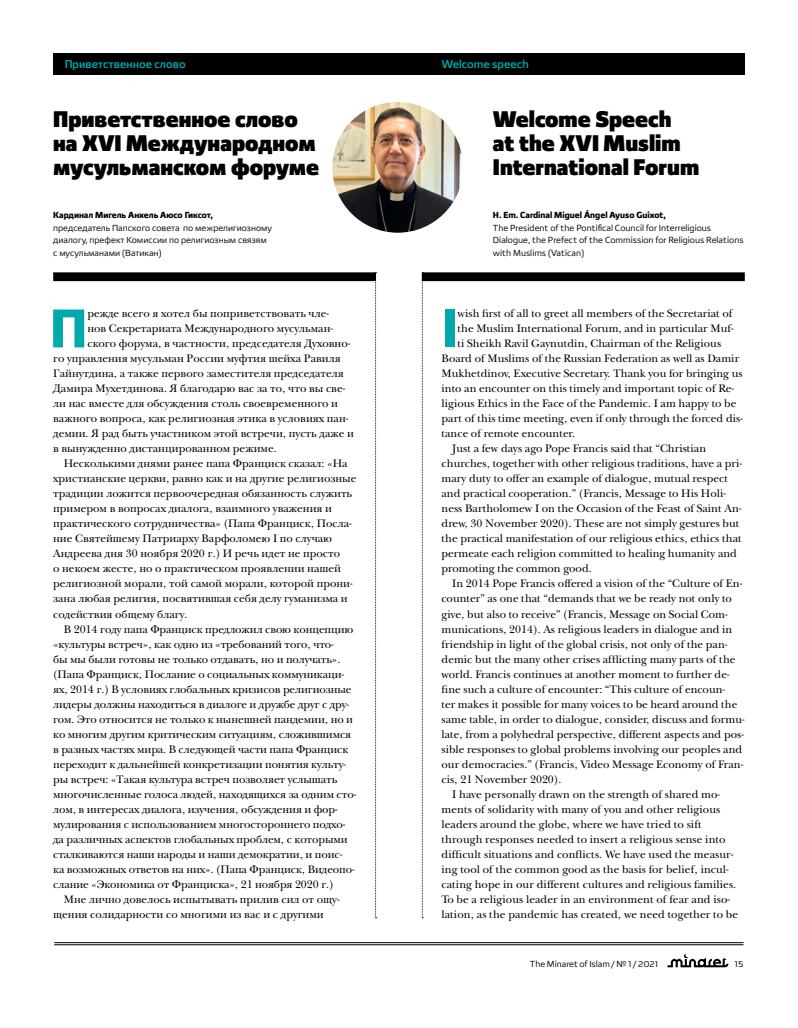
<style>
.page{position:relative;width:798px;height:1028px;background:#fff}
.page>*{position:absolute;margin:0;border:0;box-sizing:border-box;transform-origin:0 0}
.t1{font:700 54.12px "Foros";color:#00aaac}
.t2{font:800 22.5px/23.8px "Foros";color:#000}
.t3{font:11.25px "New Baskerville ITC";color:#000}
.t4{font:500 11.25px "Foros";color:#00aaac}
.t5{font:8.75px/12.5px "Foros";color:#000}
.t6{font:700 8.75px "Foros";color:#000}
</style>
<div class="page">
<img style="left:332px;top:102px;width:131px;height:131px;border-radius:50%">
<div style="left:53px;top:272px;width:323px;height:9px;background:#000001"></div>
<div style="left:421px;top:272px;width:323px;height:9px;background:#000001"></div>
<svg style="left:421px;top:272px;width:2px;height:646px"></svg>
<svg style="left:375px;top:272px;width:1px;height:646px"></svg>
<div style="left:53px;top:53px;width:691px;height:22px;background:#000001"></div>
<svg style="left:667px;top:954px;width:61px;height:13px"></svg>
<hr style="left:54px;top:942px;width:689px;height:1px;background:#000">
<hr style="left:54px;top:944px;width:689px;height:1px;background:#000">
<p class="t4" style="left:65px;top:58px;width:122px">Приветственное слово</p>
<p class="t4" style="left:441px;top:58px;width:89px">Welcome speech</p>
<h2 class="t2" style="left:53px;top:109px;width:267px">Приветственное слово на XVI Международном мусульманском форуме</h2>
<p class="t6" style="left:53px;top:211px;width:161px">Кардинал Мигель Анхель Аюсо Гиксот,</p>
<p class="t5" style="left:53px;top:222px;width:220px">председатель Папского совета по межрелигиозному диалогу, префект Комиссии по религиозным связям с мусульманами (Ватикан)</p>
<h1 class="t1" style="left:50px;top:303px;width:39px">П</h1>
<p class="t3" style="left:87px;top:309px;width:243px">режде всего я хотел бы поприветствовать чле-</p>
<p class="t3" style="left:87px;top:324px;width:247px">нов Секретариата Международного мусульман-</p>
<p class="t3" style="left:87px;top:339px;width:264px">ского форума, в частности, председателя Духовно-</p>
<p class="t3" style="left:53px;top:354px;width:289px">го управления мусульман России муфтия шейха Равиля</p>
<p class="t3" style="left:53px;top:369px;width:292px">Гайнутдина, а также первого заместителя председателя</p>
<p class="t3" style="left:53px;top:384px;width:293px">Дамира Мухетдинова. Я благодарю вас за то, что вы све-</p>
<p class="t3" style="left:53px;top:399px;width:286px">ли нас вместе для обсуждения столь своевременного и</p>
<p class="t3" style="left:53px;top:414px;width:296px">важного вопроса, как религиозная этика в условиях пан-</p>
<p class="t3" style="left:53px;top:429px;width:302px">демии. Я рад быть участником этой встречи, пусть даже и</p>
<p class="t3" style="left:53px;top:444px;width:225px">в вынужденно дистанцированном режиме.</p>
<p class="t3" style="left:64px;top:459px;width:285px">Несколькими днями ранее папа Франциск сказал: «На</p>
<p class="t3" style="left:53px;top:474px;width:304px">христианские церкви, равно как и на другие религиозные</p>
<p class="t3" style="left:53px;top:489px;width:300px">традиции ложится первоочередная обязанность служить</p>
<p class="t3" style="left:53px;top:504px;width:280px">примером в вопросах диалога, взаимного уважения и</p>
<p class="t3" style="left:53px;top:519px;width:300px">практического сотрудничества» (Папа Франциск, Посла-</p>
<p class="t3" style="left:53px;top:534px;width:280px">ние Святейшему Патриарху Варфоломею I по случаю</p>
<p class="t3" style="left:53px;top:549px;width:288px">Андреева дня 30 ноября 2020 г.) И речь идет не просто</p>
<p class="t3" style="left:53px;top:564px;width:289px">о некоем жесте, но о практическом проявлении нашей</p>
<p class="t3" style="left:53px;top:579px;width:301px">религиозной морали, той самой морали, которой прони-</p>
<p class="t3" style="left:53px;top:594px;width:296px">зана любая религия, посвятившая себя делу гуманизма и</p>
<p class="t3" style="left:53px;top:609px;width:136px">содействия общему благу.</p>
<p class="t3" style="left:64px;top:624px;width:291px">В 2014 году папа Франциск предложил свою концепцию</p>
<p class="t3" style="left:53px;top:639px;width:282px">«культуры встреч», как одно из «требований того, что-</p>
<p class="t3" style="left:53px;top:654px;width:288px">бы мы были готовы не только отдавать, но и получать».</p>
<p class="t3" style="left:53px;top:669px;width:292px">(Папа Франциск, Послание о социальных коммуникаци-</p>
<p class="t3" style="left:53px;top:684px;width:300px">ях, 2014 г.) В условиях глобальных кризисов религиозные</p>
<p class="t3" style="left:53px;top:699px;width:297px">лидеры должны находиться в диалоге и дружбе друг с дру-</p>
<p class="t3" style="left:53px;top:714px;width:301px">гом. Это относится не только к нынешней пандемии, но и</p>
<p class="t3" style="left:53px;top:729px;width:299px">ко многим другим критическим ситуациям, сложившимся</p>
<p class="t3" style="left:53px;top:744px;width:296px">в разных частях мира. В следующей части папа Франциск</p>
<p class="t3" style="left:53px;top:759px;width:294px">переходит к дальнейшей конкретизации понятия культу-</p>
<p class="t3" style="left:53px;top:774px;width:285px">ры встреч: «Такая культура встреч позволяет услышать</p>
<p class="t3" style="left:53px;top:789px;width:304px">многочисленные голоса людей, находящихся за одним сто-</p>
<p class="t3" style="left:53px;top:804px;width:286px">лом, в интересах диалога, изучения, обсуждения и фор-</p>
<p class="t3" style="left:53px;top:819px;width:294px">мулирования с использованием многостороннего подхо-</p>
<p class="t3" style="left:53px;top:834px;width:296px">да различных аспектов глобальных проблем, с которыми</p>
<p class="t3" style="left:53px;top:849px;width:290px">сталкиваются наши народы и наши демократии, и поис-</p>
<p class="t3" style="left:53px;top:864px;width:303px">ка возможных ответов на них». (Папа Франциск, Видеопо-</p>
<p class="t3" style="left:53px;top:879px;width:282px">слание «Экономика от Франциска», 21 ноября 2020 г.)</p>
<p class="t3" style="left:64px;top:894px;width:277px">Мне лично довелось испытывать прилив сил от ощу-</p>
<p class="t3" style="left:53px;top:909px;width:272px">щения солидарности со многими из вас и с другими</p>
<h2 class="t2" style="left:493px;top:109px;width:208px">Welcome Speech<br>at the XVI Muslim<br>International Forum</h2>
<p class="t6" style="left:493px;top:211px;width:174px">H. Em. Cardinal Miguel Ángel Ayuso Guixot,</p>
<p class="t5" style="left:493px;top:222px;width:252px">The President of the Pontifical Council for Interreligious<br>Dialogue, the Prefect of the Commission for Religious Relations with Muslims (Vatican)</p>
<h1 class="t1" style="left:441px;top:303px;width:18px">I</h1>
<p class="t3" style="left:457px;top:309px;width:276px">wish first of all to greet all members of the Secretariat of</p>
<p class="t3" style="left:457px;top:324px;width:278px">the Muslim International Forum, and in particular Muf-</p>
<p class="t3" style="left:457px;top:339px;width:265px">ti Sheikh Ravil Gaynutdin, Chairman of the Religious</p>
<p class="t3" style="left:441px;top:354px;width:299px">Board of Muslims of the Russian Federation as well as Damir</p>
<p class="t3" style="left:441px;top:369px;width:302px">Mukhetdinov, Executive Secretary. Thank you for bringing us</p>
<p class="t3" style="left:441px;top:384px;width:294px">into an encounter on this timely and important topic of Re-</p>
<p class="t3" style="left:441px;top:399px;width:296px">ligious Ethics in the Face of the Pandemic. I am happy to be</p>
<p class="t3" style="left:441px;top:414px;width:303px">part of this time meeting, even if only through the forced dis-</p>
<p class="t3" style="left:441px;top:429px;width:135px">tance of remote encounter.</p>
<p class="t3" style="left:452px;top:444px;width:255px">Just a few days ago Pope Francis said that “Christian</p>
<p class="t3" style="left:441px;top:459px;width:302px">churches, together with other religious traditions, have a pri-</p>
<p class="t3" style="left:441px;top:474px;width:288px">mary duty to offer an example of dialogue, mutual respect</p>
<p class="t3" style="left:441px;top:489px;width:286px">and practical cooperation.” (Francis, Message to His Holi-</p>
<p class="t3" style="left:441px;top:504px;width:301px">ness Bartholomew I on the Occasion of the Feast of Saint An-</p>
<p class="t3" style="left:441px;top:519px;width:299px">drew, 30 November 2020). These are not simply gestures but</p>
<p class="t3" style="left:441px;top:534px;width:302px">the practical manifestation of our religious ethics, ethics that</p>
<p class="t3" style="left:441px;top:549px;width:297px">permeate each religion committed to healing humanity and</p>
<p class="t3" style="left:441px;top:564px;width:152px">promoting the common good.</p>
<p class="t3" style="left:452px;top:579px;width:291px">In 2014 Pope Francis offered a vision of the “Culture of En-</p>
<p class="t3" style="left:441px;top:594px;width:292px">counter” as one that “demands that we be ready not only to</p>
<p class="t3" style="left:441px;top:609px;width:287px">give, but also to receive” (Francis, Message on Social Com-</p>
<p class="t3" style="left:441px;top:624px;width:292px">munications, 2014). As religious leaders in dialogue and in</p>
<p class="t3" style="left:441px;top:639px;width:287px">friendship in light of the global crisis, not only of the pan-</p>
<p class="t3" style="left:441px;top:654px;width:295px">demic but the many other crises afflicting many parts of the</p>
<p class="t3" style="left:441px;top:669px;width:289px">world. Francis continues at another moment to further de-</p>
<p class="t3" style="left:441px;top:684px;width:285px">fine such a culture of encounter: “This culture of encoun-</p>
<p class="t3" style="left:441px;top:699px;width:297px">ter makes it possible for many voices to be heard around the</p>
<p class="t3" style="left:441px;top:714px;width:304px">same table, in order to dialogue, consider, discuss and formu-</p>
<p class="t3" style="left:441px;top:729px;width:304px">late, from a polyhedral perspective, different aspects and pos-</p>
<p class="t3" style="left:441px;top:744px;width:302px">sible responses to global problems involving our peoples and</p>
<p class="t3" style="left:441px;top:759px;width:303px">our democracies.” (Francis, Video Message Economy of Fran-</p>
<p class="t3" style="left:441px;top:774px;width:121px">cis, 21 November 2020).</p>
<p class="t3" style="left:452px;top:789px;width:269px">I have personally drawn on the strength of shared mo-</p>
<p class="t3" style="left:441px;top:804px;width:280px">ments of solidarity with many of you and other religious</p>
<p class="t3" style="left:441px;top:819px;width:261px">leaders around the globe, where we have tried to sift</p>
<p class="t3" style="left:441px;top:834px;width:285px">through responses needed to insert a religious sense into</p>
<p class="t3" style="left:441px;top:849px;width:293px">difficult situations and conflicts. We have used the measur-</p>
<p class="t3" style="left:441px;top:864px;width:288px">ing tool of the common good as the basis for belief, incul-</p>
<p class="t3" style="left:441px;top:879px;width:296px">cating hope in our different cultures and religious families.</p>
<p class="t3" style="left:441px;top:894px;width:290px">To be a religious leader in an environment of fear and iso-</p>
<p class="t3" style="left:441px;top:909px;width:298px">lation, as the pandemic has created, we need together to be</p>
<p class="t5" style="left:529px;top:958px;width:130px">The Minaret of Islam / № 1 / 2021</p>
<p class="t5" style="left:734px;top:958px;width:11px">15</p>
</div>
